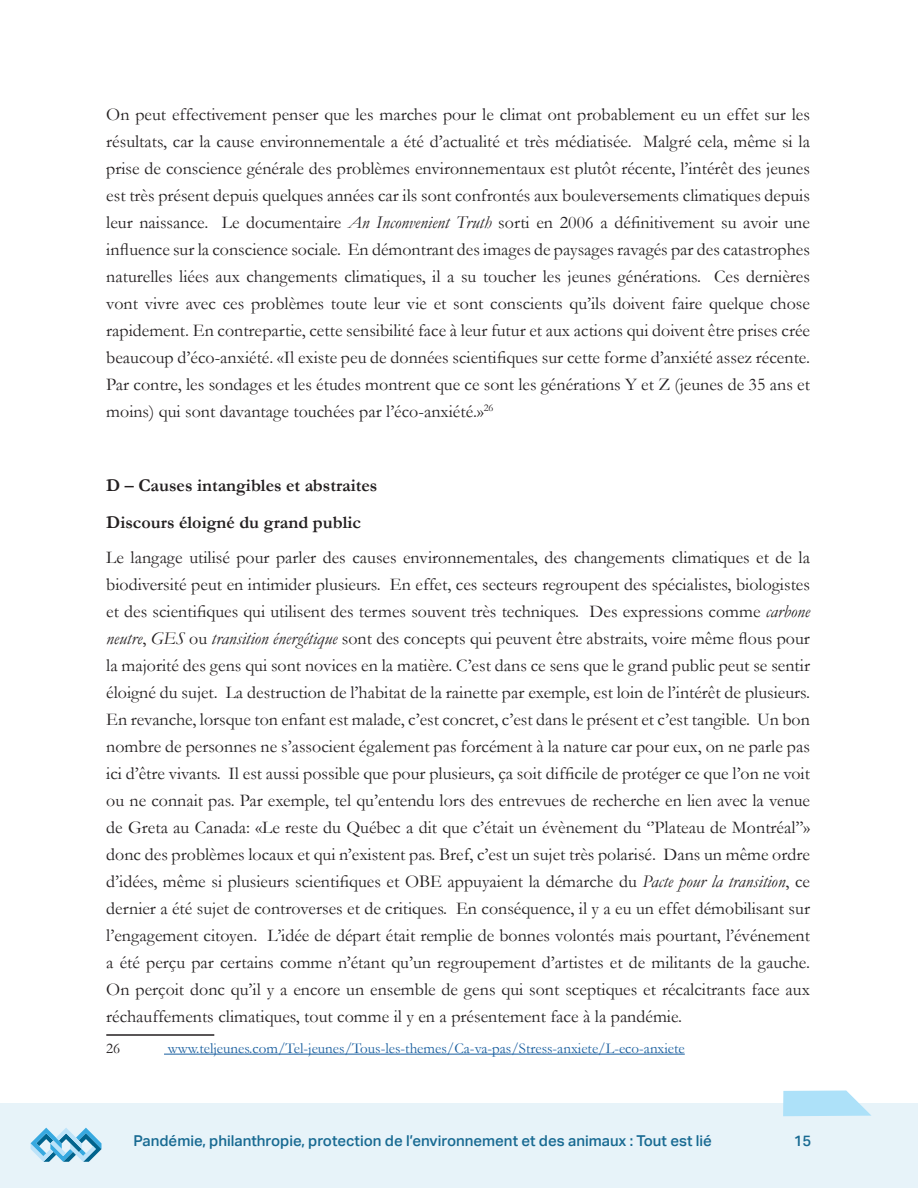
<style>
.page{position:relative;width:918px;height:1188px;background:#fff}
.page>*{position:absolute;margin:0;border:0;box-sizing:border-box;transform-origin:0 0}
.t1{font:18px/27px "Garamond";color:#231f20;text-align:justify}
.t2{font:700 18px/36.6px "Garamond";color:#231f20}
.t3{font:15px "Garamond";color:#175d9e}
.t4{font:500 15px "Aktiv Grotesk";color:#186a92}
.t5{font:15px "Garamond";color:#231f20}
.s1{font-style:italic}
</style>
<div class="page">
<div style="left:0;top:1103px;width:918px;height:85px;background:#e7f3f9"></div>
<svg style="left:31px;top:1128px;width:71px;height:34px"></svg>
<svg style="left:783px;top:1090px;width:88px;height:26px;background:#b9e5f9"></svg>
<hr style="left:106px;top:1034px;width:108px;height:2px;background:#231f20">
<hr style="left:164px;top:1054px;width:521px;height:1px;background:#175d9e">
<p class="t1" style="left:106px;top:102px;width:705px">On peut effectivement penser que les marches pour le climat ont probablement eu un effet sur les résultats, car la cause environnementale a été d’actualité et très médiatisée. Malgré cela, même si la prise de conscience générale des problèmes environnementaux est plutôt récente, l’intérêt des jeunes est très présent depuis quelques années car ils sont confrontés aux bouleversements climatiques depuis leur naissance. Le documentaire <span class="s1">An Inconvenient Truth</span> sorti en 2006 a définitivement su avoir une influence sur la conscience sociale. En démontrant des images de paysages ravagés par des catastrophes naturelles liées aux changements climatiques, il a su toucher les jeunes générations. Ces dernières vont vivre avec ces problèmes toute leur vie et sont conscients qu’ils doivent faire quelque chose rapidement. En contrepartie, cette sensibilité face à leur futur et aux actions qui doivent être prises crée beaucoup d’éco-anxiété. «Il existe peu de données scientifiques sur cette forme d’anxiété assez récente.<br>Par contre, les sondages et les études montrent que ce sont les générations Y et Z (jeunes de 35 ans et moins) qui sont davantage touchées par l’éco-anxiété.»<sup>26</sup></p>
<p class="t2" style="left:106px;top:469px;width:273px">D – Causes intangibles et abstraites<br>Discours éloigné du grand public</p>
<p class="t1" style="left:106px;top:545px;width:705px">Le langage utilisé pour parler des causes environnementales, des changements climatiques et de la biodiversité peut en intimider plusieurs. En effet, ces secteurs regroupent des spécialistes, biologistes et des scientifiques qui utilisent des termes souvent très techniques. Des expressions comme <span class="s1">carbone neutre</span>, <span class="s1">GES</span> ou <span class="s1">transition énergétique</span> sont des concepts qui peuvent être abstraits, voire même flous pour la majorité des gens qui sont novices en la matière. C’est dans ce sens que le grand public peut se sentir éloigné du sujet. La destruction de l’habitat de la rainette par exemple, est loin de l’intérêt de plusieurs.<br>En revanche, lorsque ton enfant est malade, c’est concret, c’est dans le présent et c’est tangible. Un bon nombre de personnes ne s’associent également pas forcément à la nature car pour eux, on ne parle pas ici d’être vivants. Il est aussi possible que pour plusieurs, ça soit difficile de protéger ce que l’on ne voit ou ne connait pas. Par exemple, tel qu’entendu lors des entrevues de recherche en lien avec la venue de Greta au Canada: «Le reste du Québec a dit que c’était un évènement du ‘’Plateau de Montréal’’» donc des problèmes locaux et qui n’existent pas. Bref, c’est un sujet très polarisé. Dans un même ordre d’idées, même si plusieurs scientifiques et OBE appuyaient la démarche du <span class="s1">Pacte pour la transition</span>, ce dernier a été sujet de controverses et de critiques. En conséquence, il y a eu un effet démobilisant sur l’engagement citoyen. L’idée de départ était remplie de bonnes volontés mais pourtant, l’événement a été perçu par certains comme n’étant qu’un regroupement d’artistes et de militants de la gauche.<br>On perçoit donc qu’il y a encore un ensemble de gens qui sont sceptiques et récalcitrants face aux réchauffements climatiques, tout comme il y en a présentement face à la pandémie.</p>
<p class="t5" style="left:106px;top:1038px;width:16px">26</p>
<p class="t3" style="left:168px;top:1043px;width:519px">www.teljeunes.com/Tel-jeunes/Tous-les-themes/Ca-va-pas/Stress-anxiete/L-eco-anxiete</p>
<p class="t4" style="left:134px;top:1135px;width:580px">Pandémie, philanthropie, protection de l’environnement et des animaux : Tout est lié</p>
<p class="t4" style="left:794px;top:1135px;width:19px">15</p>
</div>
